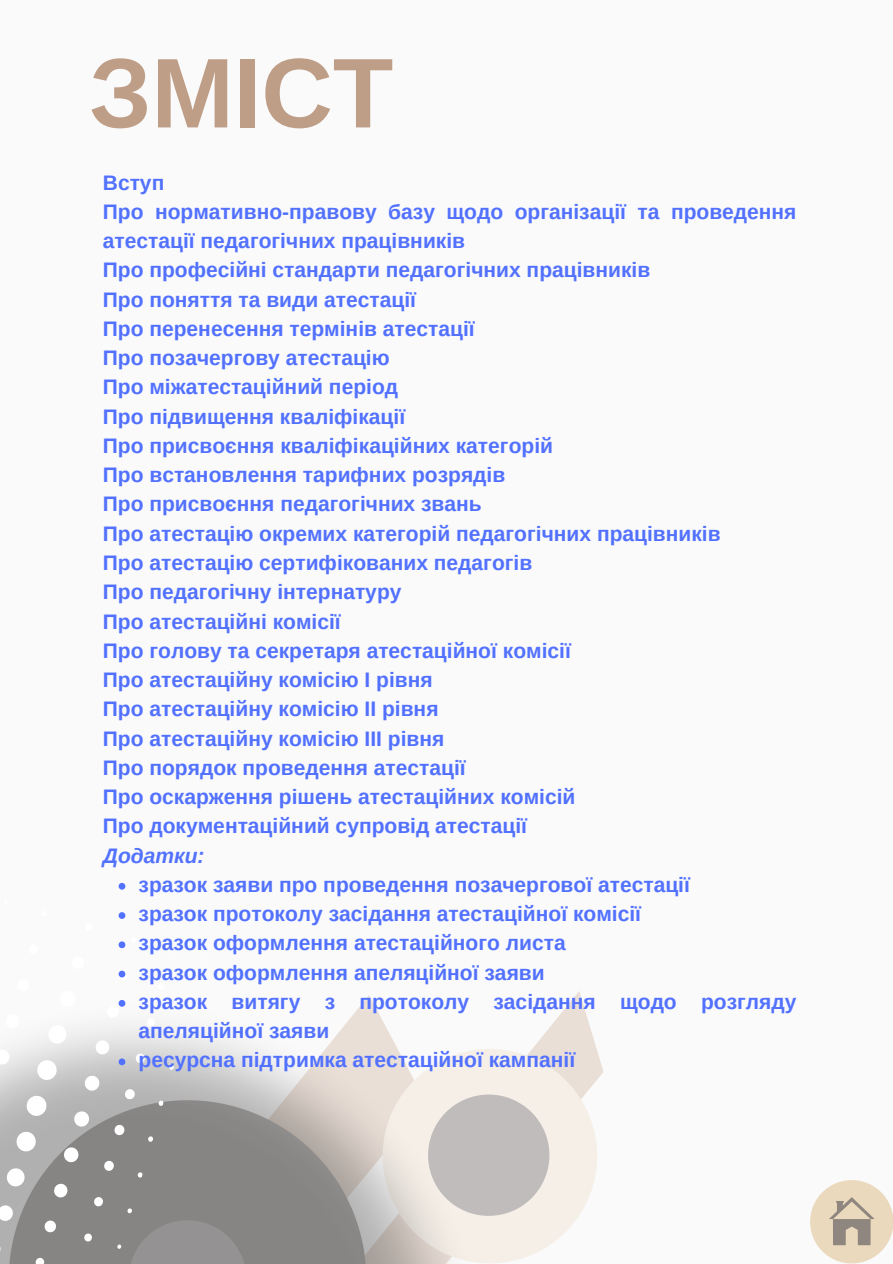
<style>
.page{position:relative;width:893px;height:1264px;background:#fff}
.page>*{position:absolute;margin:0;border:0;box-sizing:border-box;transform-origin:0 0}
.t1{font:700 99px "Arimo";color:#bf9e87}
.t2{font:700 21px/29.2px "Arimo";color:#5271ff}
.t3{font:italic 700 21px "Arimo";color:#5271ff}
</style>
<div class="page">
<div style="left:0;top:0;width:892px;height:1263px;background:#fafafa"></div>
<img style="left:0;top:885px;width:603px;height:378px">
<svg style="left:84px;top:922px;width:9px;height:9px"></svg>
<svg style="left:71px;top:954px;width:15px;height:16px"></svg>
<svg style="left:58px;top:988px;width:20px;height:20px"></svg>
<svg style="left:46px;top:1022px;width:23px;height:23px"></svg>
<svg style="left:35px;top:1057px;width:24px;height:25px"></svg>
<svg style="left:24px;top:1093px;width:25px;height:25px"></svg>
<svg style="left:14px;top:1129px;width:24px;height:24px"></svg>
<svg style="left:5px;top:1165px;width:22px;height:23px"></svg>
<svg style="left:0;top:1203px;width:15px;height:19px"></svg>
<svg style="left:0;top:1241px;width:2px;height:15px"></svg>
<svg style="left:94px;top:1038px;width:17px;height:18px"></svg>
<svg style="left:83px;top:1073px;width:18px;height:19px"></svg>
<svg style="left:72px;top:1109px;width:19px;height:19px"></svg>
<svg style="left:62px;top:1145px;width:18px;height:18px"></svg>
<svg style="left:52px;top:1182px;width:17px;height:17px"></svg>
<svg style="left:43px;top:1218px;width:14px;height:15px"></svg>
<svg style="left:34px;top:1256px;width:11px;height:7px"></svg>
<svg style="left:169px;top:948px;width:5px;height:5px"></svg>
<svg style="left:157px;top:982px;width:8px;height:8px"></svg>
<svg style="left:146px;top:1017px;width:10px;height:10px"></svg>
<svg style="left:135px;top:1052px;width:11px;height:12px"></svg>
<svg style="left:124px;top:1087px;width:12px;height:13px"></svg>
<svg style="left:113px;top:1123px;width:13px;height:13px"></svg>
<svg style="left:103px;top:1159px;width:12px;height:12px"></svg>
<svg style="left:93px;top:1195px;width:11px;height:12px"></svg>
<svg style="left:83px;top:1232px;width:10px;height:10px"></svg>
<svg style="left:190px;top:993px;width:4px;height:4px"></svg>
<svg style="left:179px;top:1028px;width:5px;height:6px"></svg>
<svg style="left:169px;top:1064px;width:5px;height:6px"></svg>
<svg style="left:158px;top:1099px;width:6px;height:7px"></svg>
<svg style="left:147px;top:1135px;width:7px;height:7px"></svg>
<svg style="left:137px;top:1171px;width:6px;height:7px"></svg>
<svg style="left:117px;top:1207px;width:135px;height:56px;background:#8d8b8b"></svg>
<svg style="left:4px;top:900px;width:4px;height:5px"></svg>
<svg style="left:41px;top:910px;width:6px;height:7px"></svg>
<svg style="left:28px;top:943px;width:11px;height:12px"></svg>
<svg style="left:16px;top:977px;width:15px;height:16px"></svg>
<svg style="left:4px;top:1012px;width:17px;height:17px"></svg>
<svg style="left:0;top:1047px;width:11px;height:19px"></svg>
<svg style="left:0;top:1083px;width:1px;height:19px"></svg>
<svg style="left:119px;top:883px;width:6px;height:6px"></svg>
<svg style="left:119px;top:912px;width:6px;height:6px"></svg>
<svg style="left:119px;top:936px;width:18px;height:12px"></svg>
<svg style="left:118px;top:969px;width:11px;height:12px"></svg>
<svg style="left:106px;top:999px;width:19px;height:20px"></svg>
<svg style="left:119px;top:1058px;width:6px;height:7px"></svg>
<div style="left:810px;top:1180px;width:82px;height:83px;background:#ebd9bd;border-radius:50%"></div>
<svg style="left:829px;top:1197px;width:45px;height:48px"></svg>
<p class="t1" style="left:89px;top:38px;width:305px">ЗМІСТ</p>
<p class="t2" style="left:103px;top:168px;width:63px">Вступ</p>
<p class="t2" style="left:103px;top:197px;width:695px">Про нормативно-правову базу щодо організації та проведення атестації педагогічних працівників</p>
<p class="t2" style="left:103px;top:255px;width:549px">Про професійні стандарти педагогічних працівників</p>
<p class="t2" style="left:103px;top:285px;width:315px">Про поняття та види атестації</p>
<p class="t2" style="left:103px;top:314px;width:373px">Про перенесення термінів атестації</p>
<p class="t2" style="left:103px;top:343px;width:288px">Про позачергову атестацію</p>
<p class="t2" style="left:103px;top:372px;width:297px">Про міжатестаційний період</p>
<p class="t2" style="left:103px;top:402px;width:304px">Про підвищення кваліфікації</p>
<p class="t2" style="left:103px;top:431px;width:451px">Про присвоєння кваліфікаційних категорій</p>
<p class="t2" style="left:103px;top:460px;width:404px">Про встановлення тарифних розрядів</p>
<p class="t2" style="left:103px;top:489px;width:380px">Про присвоєння педагогічних звань</p>
<p class="t2" style="left:103px;top:519px;width:619px">Про атестацію окремих категорій педагогічних працівників</p>
<p class="t2" style="left:103px;top:548px;width:431px">Про атестацію сертифікованих педагогів</p>
<p class="t2" style="left:103px;top:577px;width:300px">Про педагогічну інтернатуру</p>
<p class="t2" style="left:103px;top:606px;width:239px">Про атестаційні комісії</p>
<p class="t2" style="left:103px;top:636px;width:469px">Про голову та секретаря атестаційної комісії</p>
<p class="t2" style="left:103px;top:665px;width:331px">Про атестаційну комісію І рівня</p>
<p class="t2" style="left:103px;top:694px;width:337px">Про атестаційну комісію ІІ рівня</p>
<p class="t2" style="left:103px;top:723px;width:343px">Про атестаційну комісію ІІІ рівня</p>
<p class="t2" style="left:103px;top:753px;width:364px">Про порядок проведення атестації</p>
<p class="t2" style="left:103px;top:782px;width:474px">Про оскарження рішень атестаційних комісій</p>
<p class="t2" style="left:103px;top:811px;width:426px">Про документаційний супровід атестації</p>
<p class="t3" style="left:103px;top:843px;width:103px">Додатки:</p>
<p class="t2" style="left:138px;top:870px;width:553px">зразок заяви про проведення позачергової атестації</p>
<p class="t2" style="left:138px;top:899px;width:504px">зразок протоколу засідання атестаційної комісії</p>
<p class="t2" style="left:138px;top:928px;width:428px">зразок оформлення атестаційного листа</p>
<p class="t2" style="left:138px;top:957px;width:407px">зразок оформлення апеляційної заяви</p>
<p class="t2" style="left:138px;top:987px;width:659px">зразок витягу з протоколу засідання щодо розгляду апеляційної заяви</p>
<p class="t2" style="left:138px;top:1045px;width:438px">ресурсна підтримка атестаційної кампанії</p>
</div>
